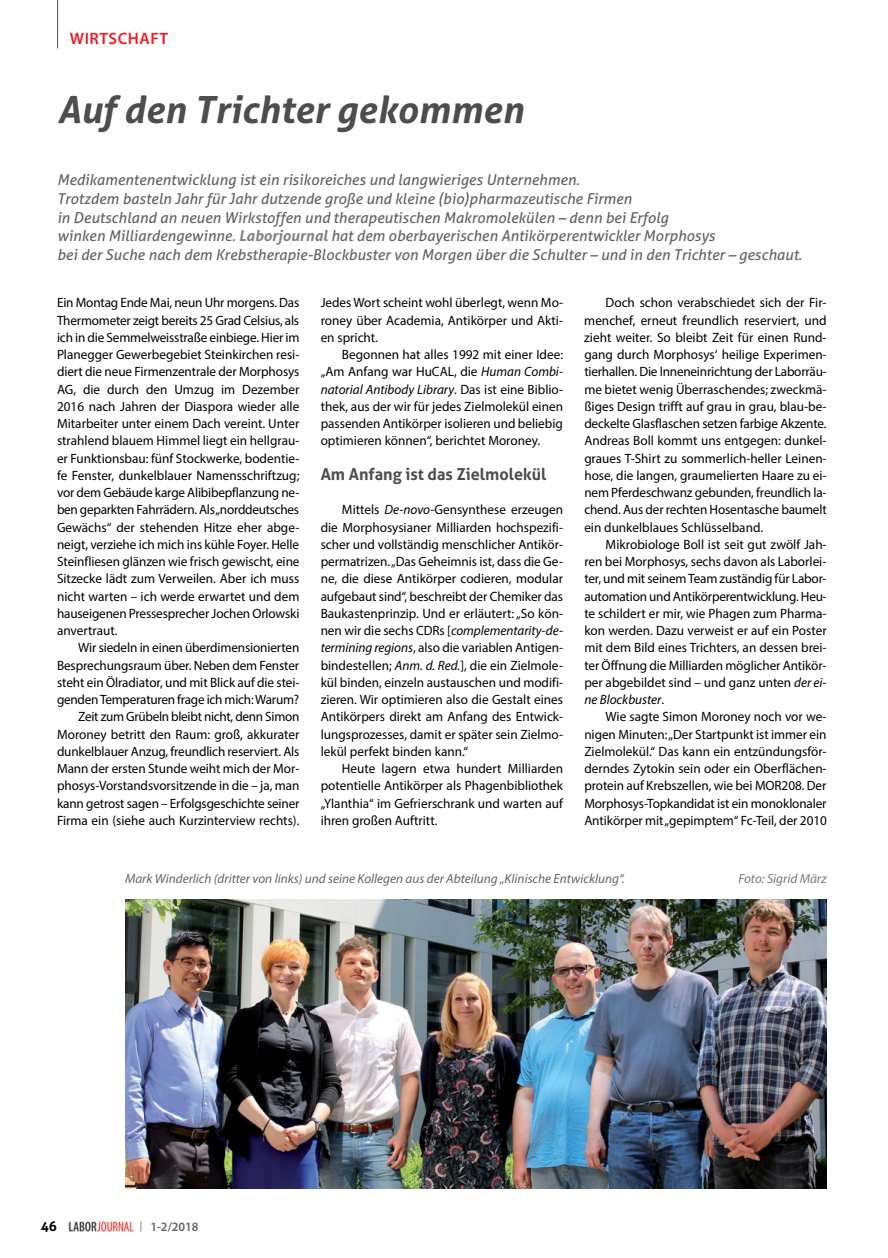
<style>
.page{position:relative;width:888px;height:1258px;background:#fff}
.page>*{position:absolute;margin:0;border:0;box-sizing:border-box;transform-origin:0 0}
.t1{font:italic 700 37.5px "Aller";color:#4d4d4f}
.t2{font:700 16.5px "Aller";color:#4d4d4f}
.t3{font:600 16.5px "Myriad Pro";letter-spacing:.03em;color:#ed1d24}
.t4{font:italic 15px/18.8px "Aller";color:#636466}
.t5{font:13.5px "Myriad Pro";color:#000}
.t6{font:13.5px "Myriad Pro";letter-spacing:-.02em;color:#000}
.t7{font:italic 13.5px "Myriad Pro";color:#000}
.t8{font:700 13.5px "Aller";color:#000}
.t9{font:italic 13.2px "Myriad Pro";color:#636466}
.t10{font:italic 13.2px "Myriad Pro";color:#77787b}
.t11{font:600 12.75px "Myriad Pro";color:#636466}
.s1{font-weight:700;color:#808285}
.s2{font-style:italic}
.s3{font-style:normal}
.s4{font-weight:400;font-size:10.5px}
</style>
<div class="page">
<img style="left:69px;top:1221px;width:65px;height:11px">
<hr style="left:57px;top:0;width:1px;height:49px;background:#636466">
<img style="left:125px;top:899px;width:702px;height:289px">
<p class="t3" style="left:70px;top:28px;width:100px">WIRTSCHAFT</p>
<p class="t1" style="left:57px;top:86px;width:468px">Auf den Trichter gekommen</p>
<p class="t4" style="left:57px;top:170px;width:747px">Medikamentenentwicklung ist ein risikoreiches und langwieriges Unternehmen.<br>Trotzdem basteln Jahr für Jahr dutzende große und kleine (bio)pharmazeutische Firmen<br>in Deutschland an neuen Wirkstoffen und therapeutischen Makromolekülen – denn bei Erfolg<br>winken Milliardengewinne. <span class="s1">Laborjournal</span> hat dem oberbayerischen Antikörperentwickler Morphosys<br>bei der Suche nach dem Krebstherapie-Blockbuster von Morgen über die Schulter – und in den Trichter – geschaut.</p>
<p class="t5" style="left:57px;top:294px;width:244px">Ein Montag Ende Mai, neun Uhr morgens. Das</p>
<p class="t5" style="left:57px;top:312px;width:244px">Thermometer zeigt bereits 25 Grad Celsius, als</p>
<p class="t5" style="left:57px;top:329px;width:244px">ich in die Semmelweisstraße einbiege. Hier im</p>
<p class="t5" style="left:57px;top:346px;width:244px">Planegger Gewerbegebiet Steinkirchen resi-</p>
<p class="t5" style="left:57px;top:363px;width:244px">diert die neue Firmenzentrale der Morphosys</p>
<p class="t5" style="left:57px;top:381px;width:244px">AG, die durch den Umzug im Dezember</p>
<p class="t5" style="left:57px;top:398px;width:244px">2016 nach Jahren der Diaspora wieder alle</p>
<p class="t5" style="left:57px;top:415px;width:244px">Mitarbeiter unter einem Dach vereint. Unter</p>
<p class="t5" style="left:57px;top:432px;width:244px">strahlend blauem Himmel liegt ein hellgrau-</p>
<p class="t5" style="left:57px;top:450px;width:244px">er Funktionsbau: fünf Stockwerke, bodentie-</p>
<p class="t5" style="left:57px;top:467px;width:244px">fe Fenster, dunkelblauer Namensschriftzug;</p>
<p class="t5" style="left:57px;top:484px;width:244px">vor dem Gebäude karge Alibibepflanzung ne-</p>
<p class="t6" style="left:57px;top:501px;width:244px">ben geparkten Fahrrädern. Als „norddeutsches</p>
<p class="t5" style="left:57px;top:519px;width:244px">Gewächs“ der stehenden Hitze eher abge-</p>
<p class="t5" style="left:57px;top:536px;width:244px">neigt, verziehe ich mich ins kühle Foyer. Helle</p>
<p class="t5" style="left:57px;top:553px;width:244px">Steinfliesen glänzen wie frisch gewischt, eine</p>
<p class="t5" style="left:57px;top:570px;width:244px">Sitzecke lädt zum Verweilen. Aber ich muss</p>
<p class="t5" style="left:57px;top:588px;width:244px">nicht warten – ich werde erwartet und dem</p>
<p class="t5" style="left:57px;top:605px;width:244px">hauseigenen Pressesprecher Jochen Orlowski</p>
<p class="t5" style="left:57px;top:622px;width:62px">anvertraut.</p>
<p class="t5" style="left:78px;top:639px;width:223px">Wir siedeln in einen überdimensionierten</p>
<p class="t5" style="left:57px;top:657px;width:244px">Besprechungsraum über. Neben dem Fenster</p>
<p class="t5" style="left:57px;top:674px;width:244px">steht ein Ölradiator, und mit Blick auf die stei-</p>
<p class="t6" style="left:57px;top:691px;width:244px">genden Temperaturen frage ich mich: Warum?</p>
<p class="t6" style="left:78px;top:708px;width:223px">Zeit zum Grübeln bleibt nicht, denn Simon</p>
<p class="t5" style="left:57px;top:726px;width:244px">Moroney betritt den Raum: groß, akkurater</p>
<p class="t5" style="left:57px;top:743px;width:244px">dunkelblauer Anzug, freundlich reserviert. Als</p>
<p class="t5" style="left:57px;top:760px;width:244px">Mann der ersten Stunde weiht mich der Mor-</p>
<p class="t5" style="left:57px;top:777px;width:244px">phosys-Vorstandsvorsitzende in die – ja, man</p>
<p class="t5" style="left:57px;top:795px;width:244px">kann getrost sagen – Erfolgsgeschichte seiner</p>
<p class="t5" style="left:57px;top:812px;width:244px">Firma ein (siehe auch Kurzinterview rechts).</p>
<p class="t5" style="left:321px;top:294px;width:244px">Jedes Wort scheint wohl überlegt, wenn Mo-</p>
<p class="t5" style="left:321px;top:312px;width:244px">roney über Academia, Antikörper und Akti-</p>
<p class="t5" style="left:321px;top:329px;width:59px">en spricht.</p>
<p class="t5" style="left:342px;top:346px;width:223px">Begonnen hat alles 1992 mit einer Idee:</p>
<p class="t5" style="left:321px;top:363px;width:244px">„Am Anfang war HuCAL, die <span class="s2">Human Combi-</span></p>
<p class="t7" style="left:321px;top:381px;width:244px">natorial Antibody Library<span class="s3">. Das ist eine Biblio-</span></p>
<p class="t5" style="left:321px;top:398px;width:244px">thek, aus der wir für jedes Zielmolekül einen</p>
<p class="t5" style="left:321px;top:415px;width:244px">passenden Antikörper isolieren und beliebig</p>
<p class="t5" style="left:321px;top:432px;width:221px">optimieren können“, berichtet Moroney.</p>
<p class="t2" style="left:321px;top:464px;width:227px">Am Anfang ist das Zielmolekül</p>
<p class="t5" style="left:342px;top:501px;width:223px">Mittels <span class="s2">De-novo-</span>Gensynthese erzeugen</p>
<p class="t5" style="left:321px;top:519px;width:244px">die Morphosysianer Milliarden hochspezifi-</p>
<p class="t5" style="left:321px;top:536px;width:244px">scher und vollständig menschlicher Antikör-</p>
<p class="t5" style="left:321px;top:553px;width:244px">permatrizen. „Das Geheimnis ist, dass die Ge-</p>
<p class="t5" style="left:321px;top:570px;width:244px">ne, die diese Antikörper codieren, modular</p>
<p class="t5" style="left:321px;top:588px;width:244px">aufgebaut sind“, beschreibt der Chemiker das</p>
<p class="t5" style="left:321px;top:605px;width:244px">Baukastenprinzip. Und er erläutert: „So kön-</p>
<p class="t5" style="left:321px;top:622px;width:244px">nen wir die sechs CDRs [<span class="s2">complementarity-de-</span></p>
<p class="t5" style="left:321px;top:639px;width:244px"><span class="s2">termining regions</span>, also die variablen Antigen-</p>
<p class="t5" style="left:321px;top:657px;width:244px">bindestellen; <span class="s2">Anm. d. Red.</span>], die ein Zielmole-</p>
<p class="t5" style="left:321px;top:674px;width:244px">kül binden, einzeln austauschen und modifi-</p>
<p class="t5" style="left:321px;top:691px;width:244px">zieren. Wir optimieren also die Gestalt eines</p>
<p class="t5" style="left:321px;top:708px;width:244px">Antikörpers direkt am Anfang des Entwick-</p>
<p class="t5" style="left:321px;top:726px;width:244px">lungsprozesses, damit er später sein Zielmo-</p>
<p class="t5" style="left:321px;top:743px;width:149px">lekül perfekt binden kann.“</p>
<p class="t5" style="left:342px;top:760px;width:223px">Heute lagern etwa hundert Milliarden</p>
<p class="t5" style="left:321px;top:777px;width:244px">potentielle Antikörper als Phagenbibliothek</p>
<p class="t5" style="left:321px;top:795px;width:244px">„Ylanthia“ im Gefrierschrank und warten auf</p>
<p class="t5" style="left:321px;top:812px;width:118px">ihren großen Auftritt.</p>
<p class="t5" style="left:606px;top:294px;width:223px">Doch schon verabschiedet sich der Fir-</p>
<p class="t5" style="left:584px;top:312px;width:244px">menchef, erneut freundlich reserviert, und</p>
<p class="t5" style="left:584px;top:329px;width:244px">zieht weiter. So bleibt Zeit für einen Rund-</p>
<p class="t5" style="left:584px;top:346px;width:244px">gang durch Morphosys‘ heilige Experimen-</p>
<p class="t5" style="left:584px;top:363px;width:244px">tierhallen. Die Inneneinrichtung der Laborräu-</p>
<p class="t5" style="left:584px;top:381px;width:244px">me bietet wenig Überraschendes; zweckmä-</p>
<p class="t5" style="left:584px;top:398px;width:244px">ßiges Design trifft auf grau in grau, blau-be-</p>
<p class="t5" style="left:584px;top:415px;width:244px">deckelte Glasflaschen setzen farbige Akzente.</p>
<p class="t5" style="left:584px;top:432px;width:244px">Andreas Boll kommt uns entgegen: dunkel-</p>
<p class="t5" style="left:584px;top:450px;width:244px">graues T-Shirt zu sommerlich-heller Leinen-</p>
<p class="t5" style="left:584px;top:467px;width:244px">hose, die langen, graumelierten Haare zu ei-</p>
<p class="t5" style="left:584px;top:484px;width:244px">nem Pferdeschwanz gebunden, freundlich la-</p>
<p class="t5" style="left:584px;top:501px;width:244px">chend. Aus der rechten Hosentasche baumelt</p>
<p class="t5" style="left:584px;top:519px;width:180px">ein dunkelblaues Schlüsselband.</p>
<p class="t5" style="left:606px;top:536px;width:223px">Mikrobiologe Boll ist seit gut zwölf Jah-</p>
<p class="t5" style="left:584px;top:553px;width:244px">ren bei Morphosys, sechs davon als Laborlei-</p>
<p class="t5" style="left:584px;top:570px;width:244px">ter, und mit seinem Team zuständig für Labor-</p>
<p class="t5" style="left:584px;top:588px;width:244px">automation und Antikörperentwicklung. Heu-</p>
<p class="t5" style="left:584px;top:605px;width:244px">te schildert er mir, wie Phagen zum Pharma-</p>
<p class="t5" style="left:584px;top:622px;width:244px">kon werden. Dazu verweist er auf ein Poster</p>
<p class="t5" style="left:584px;top:639px;width:244px">mit dem Bild eines Trichters, an dessen brei-</p>
<p class="t5" style="left:584px;top:657px;width:244px">ter Öffnung die Milliarden möglicher Antikör-</p>
<p class="t5" style="left:584px;top:674px;width:244px">per abgebildet sind – und ganz unten <span class="s2">der ei-</span></p>
<p class="t7" style="left:584px;top:691px;width:81px">ne Blockbuster<span class="s3">.</span></p>
<p class="t5" style="left:606px;top:708px;width:223px">Wie sagte Simon Moroney noch vor we-</p>
<p class="t5" style="left:584px;top:726px;width:244px">nigen Minuten: „Der Startpunkt ist immer ein</p>
<p class="t5" style="left:584px;top:743px;width:244px">Zielmolekül.“ Das kann ein entzündungsför-</p>
<p class="t5" style="left:584px;top:760px;width:244px">derndes Zytokin sein oder ein Oberflächen-</p>
<p class="t5" style="left:584px;top:777px;width:244px">protein auf Krebszellen, wie bei MOR208. Der</p>
<p class="t5" style="left:584px;top:795px;width:244px">Morphosys-Topkandidat ist ein monoklonaler</p>
<p class="t5" style="left:584px;top:812px;width:244px">Antikörper mit „gepimptem“ Fc-Teil, der 2010</p>
<p class="t9" style="left:125px;top:871px;width:501px">Mark Winderlich (dritter von links) und seine Kollegen aus der Abteilung „Klinische Entwicklung“.</p>
<p class="t10" style="left:738px;top:871px;width:90px">Foto: Sigrid März</p>
<p class="t8" style="left:41px;top:1218px;width:18px">46</p>
<p class="t11" style="left:140px;top:1218px;width:60px"><span class="s4">|</span> 1-2/2018</p>
</div>
